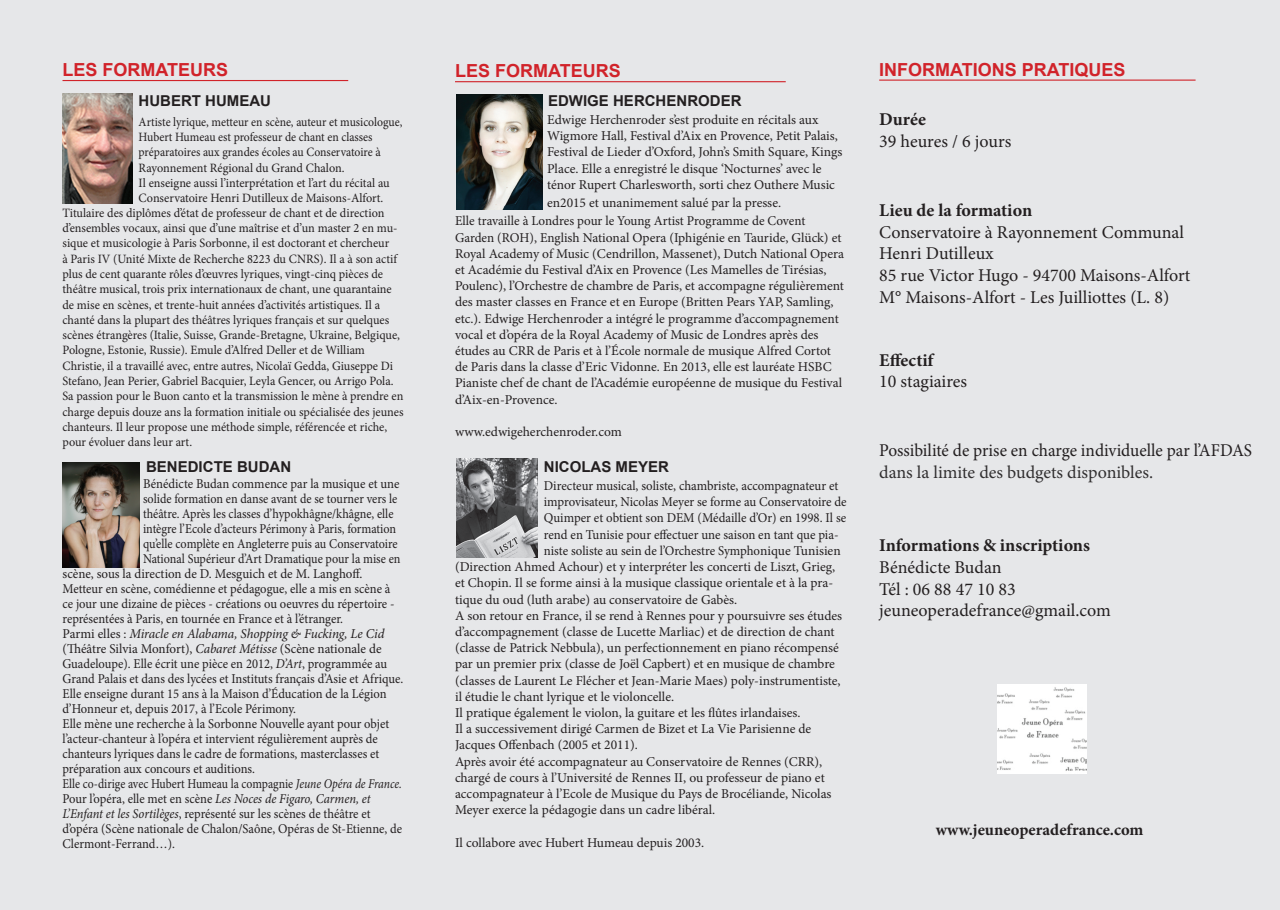
<style>
.page{position:relative;width:1280px;height:910px;background:#e6e7e9}
.page>*{position:absolute;margin:0;border:0;box-sizing:border-box;transform-origin:0 0}
.t1{font:18px/21.6px "Minion Pro";color:#231f20}
.t2{font:700 18px "Minion Pro";color:#231f20}
.t3{font:18px "Minion Pro";color:#231f20;scale:.96 1}
.t4{font:700 18px "Arial";color:#d1232a}
.t5{font:18px "Minion Pro";color:#312f30}
.t6{font:700 16.5px "Minion Pro";letter-spacing:.005em;color:#231f20}
.t7{font:700 15px "Arial";color:#231f20}
.t8{font:13.5px/16.2px "Minion Pro";color:#231f20}
.t9{font:13.5px/15px "Minion Pro";color:#231f20;scale:.96 1}
.t10{font:13.5px/15px "Minion Pro";color:#231f20;scale:.94 1}
.t11{font:13.5px "Minion Pro";color:#231f20;scale:.95 1}
.t12{font:12.75px "Minion Pro";color:#231f20;scale:.96 1}
.t13{font:12.75px "Minion Pro";color:#231f20;scale:.92 1}
.s1{font-style:italic}
</style>
<div class="page">
<hr style="left:63px;top:80px;width:285px;height:1px;background:#d1232a">
<img style="left:63px;top:463px;width:76px;height:104px">
<hr style="left:455px;top:81px;width:331px;height:1px;background:#d1232a">
<img style="left:456px;top:459px;width:81px;height:98px">
<img style="left:456px;top:94px;width:86px;height:116px">
<hr style="left:879px;top:80px;width:316px;height:1px;background:#d1232a">
<img style="left:997px;top:685px;width:89px;height:89px">
<img style="left:63px;top:94px;width:69px;height:109px">
<h1 class="t4" style="left:63px;top:58px;width:167px">LES FORMATEURS</h1>
<p class="t7" style="left:139px;top:91px;width:134px">HUBERT HUMEAU</p>
<p class="t13" style="left:139px;top:113px;width:288px">Artiste lyrique, metteur en scène, auteur et musicologue,</p>
<p class="t13" style="left:139px;top:128px;width:256px">Hubert Humeau est professeur de chant en classes</p>
<p class="t13" style="left:139px;top:144px;width:265px">préparatoires aux grandes écoles au Conservatoire à</p>
<p class="t12" style="left:139px;top:159px;width:216px">Rayonnement Régional du Grand Chalon.</p>
<p class="t12" style="left:139px;top:174px;width:263px">Il enseigne aussi l’interprétation et l’art du récital au</p>
<p class="t12" style="left:139px;top:190px;width:256px">Conservatoire Henri Dutilleux de Maisons-Alfort.</p>
<p class="t12" style="left:63px;top:204px;width:337px">Titulaire des diplômes d’état de professeur de chant et de direction</p>
<p class="t12" style="left:63px;top:219px;width:351px">d’ensembles vocaux, ainsi que d’une maîtrise et d’un master 2 en mu-</p>
<p class="t12" style="left:63px;top:235px;width:342px">sique et musicologie à Paris Sorbonne, il est doctorant et chercheur</p>
<p class="t12" style="left:63px;top:250px;width:350px">à Paris IV (Unité Mixte de Recherche 8223 du CNRS). Il a à son actif</p>
<p class="t12" style="left:63px;top:265px;width:335px">plus de cent quarante rôles d’œuvres lyriques, vingt-cinq pièces de</p>
<p class="t12" style="left:63px;top:281px;width:344px">théâtre musical, trois prix internationaux de chant, une quarantaine</p>
<p class="t12" style="left:63px;top:296px;width:332px">de mise en scènes, et trente-huit années d’activités artistiques. Il a</p>
<p class="t12" style="left:63px;top:311px;width:342px">chanté dans la plupart des théâtres lyriques français et sur quelques</p>
<p class="t12" style="left:63px;top:326px;width:353px">scènes étrangères (Italie, Suisse, Grande-Bretagne, Ukraine, Belgique,</p>
<p class="t12" style="left:63px;top:342px;width:317px">Pologne, Estonie, Russie). Emule d’Alfred Deller et de William</p>
<p class="t12" style="left:63px;top:357px;width:346px">Christie, il a travaillé avec, entre autres, Nicolaï Gedda, Giuseppe Di</p>
<p class="t12" style="left:63px;top:372px;width:346px">Stefano, Jean Perier, Gabriel Bacquier, Leyla Gencer, ou Arrigo Pola.</p>
<p class="t12" style="left:63px;top:388px;width:357px">Sa passion pour le Buon canto et la transmission le mène à prendre en</p>
<p class="t12" style="left:63px;top:403px;width:357px">charge depuis douze ans la formation initiale ou spécialisée des jeunes</p>
<p class="t12" style="left:63px;top:418px;width:340px">chanteurs. Il leur propose une méthode simple, référencée et riche,</p>
<p class="t12" style="left:63px;top:434px;width:137px">pour évoluer dans leur art.</p>
<p class="t7" style="left:146px;top:456px;width:146px">BENEDICTE BUDAN</p>
<p class="t10" style="left:143px;top:476px;width:275px">Bénédicte Budan commence par la musique et une solide formation en danse avant de se tourner vers le théâtre. Après les classes d’hypokhâgne/khâgne, elle intègre l’Ecole d’acteurs Périmony à Paris, formation qu’elle complète en Angleterre puis au Conservatoire National Supérieur d’Art Dramatique pour la mise en</p>
<p class="t9" style="left:63px;top:566px;width:356px">scène, sous la direction de D. Mesguich et de M. Langhoff.<br>Metteur en scène, comédienne et pédagogue, elle a mis en scène à ce jour une dizaine de pièces - créations ou oeuvres du répertoire - représentées à Paris, en tournée en France et à l’étranger.<br>Parmi elles : <span class="s1">Miracle en Alabama, Shopping &amp; Fucking, Le Cid </span>(Théâtre Silvia Monfort), <span class="s1">Cabaret Métisse</span> (Scène nationale de Guadeloupe). Elle écrit une pièce en 2012, <span class="s1">D’Art</span>, programmée au Grand Palais et dans des lycées et Instituts français d’Asie et Afrique.<br>Elle enseigne durant 15 ans à la Maison d’Éducation de la Légion d’Honneur et, depuis 2017, à l’Ecole Périmony.<br>Elle mène une recherche à la Sorbonne Nouvelle ayant pour objet l’acteur-chanteur à l’opéra et intervient régulièrement auprès de chanteurs lyriques dans le cadre de formations, masterclasses et préparation aux concours et auditions.<br>Elle co-dirige avec Hubert Humeau la compagnie <span class="s1">Jeune Opéra de France.<br></span>Pour l’opéra, elle met en scène <span class="s1">Les Noces de Figaro, Carmen, et L’Enfant et les Sortilèges</span>, représenté sur les scènes de théâtre et d’opéra (Scène nationale de Chalon/Saône, Opéras de St-Etienne, de Clermont-Ferrand…).</p>
<h1 class="t4" style="left:455px;top:59px;width:167px">LES FORMATEURS</h1>
<p class="t7" style="left:548px;top:90px;width:195px">EDWIGE HERCHENRODER</p>
<p class="t8" style="left:547px;top:112px;width:297px">Edwige Herchenroder s’est produite en récitals aux Wigmore Hall, Festival d’Aix en Provence, Petit Palais, Festival de Lieder d’Oxford, John’s Smith Square, Kings Place. Elle a enregistré le disque ‘Nocturnes’ avec le ténor Rupert Charlesworth, sorti chez Outhere Music</p>
<p class="t8" style="left:455px;top:193px;width:352px;line-height:18.5px;text-indent:92px">en2015 et unanimement salué par la presse.<br>Elle travaille à Londres pour le Young Artist Programme de Covent</p>
<p class="t8" style="left:455px;top:229px;width:391px">Garden (ROH), English National Opera (Iphigénie en Tauride, Glück) et Royal Academy of Music (Cendrillon, Massenet), Dutch National Opera et Académie du Festival d’Aix en Provence (Les Mamelles de Tirésias, Poulenc), l’Orchestre de chambre de Paris, et accompagne régulièrement des master classes en France et en Europe (Britten Pears YAP, Samling, etc.). Edwige Herchenroder a intégré le programme d’accompagnement vocal et d’opéra de la Royal Academy of Music de Londres après des études au CRR de Paris et à l’École normale de musique Alfred Cortot de Paris dans la classe d’Eric Vidonne. En 2013, elle est lauréate HSBC Pianiste chef de chant de l’Académie européenne de musique du Festival d’Aix-en-Provence.</p>
<p class="t8" style="left:455px;top:424px;width:168px">www.edwigeherchenroder.com</p>
<p class="t7" style="left:544px;top:457px;width:127px">NICOLAS MEYER</p>
<p class="t11" style="left:544px;top:477px;width:312px">Directeur musical, soliste, chambriste, accompagnateur et</p>
<p class="t11" style="left:544px;top:493px;width:320px">improvisateur, Nicolas Meyer se forme au Conservatoire de</p>
<p class="t11" style="left:544px;top:509px;width:320px">Quimper et obtient son DEM (Médaille d’Or) en 1998. Il se</p>
<p class="t11" style="left:544px;top:525px;width:312px">rend en Tunisie pour effectuer une saison en tant que pia-</p>
<p class="t11" style="left:544px;top:541px;width:314px">niste soliste au sein de l’Orchestre Symphonique Tunisien</p>
<p class="t8" style="left:455px;top:559px;width:382px">(Direction Ahmed Achour) et y interpréter les concerti de Liszt, Grieg,</p>
<p class="t8" style="left:455px;top:575px;width:380px">et Chopin. Il se forme ainsi à la musique classique orientale et à la pra-</p>
<p class="t8" style="left:455px;top:591px;width:284px">tique du oud (luth arabe) au conservatoire de Gabès.</p>
<p class="t8" style="left:455px;top:607px;width:389px">A son retour en France, il se rend à Rennes pour y poursuivre ses études</p>
<p class="t8" style="left:455px;top:624px;width:381px">d’accompagnement (classe de Lucette Marliac) et de direction de chant</p>
<p class="t8" style="left:455px;top:640px;width:385px">(classe de Patrick Nebbula), un perfectionnement en piano récompensé</p>
<p class="t8" style="left:455px;top:656px;width:381px">par un premier prix (classe de Joël Capbert) et en musique de chambre</p>
<p class="t8" style="left:455px;top:672px;width:387px">(classes de Laurent Le Flécher et Jean-Marie Maes) poly-instrumentiste,</p>
<p class="t8" style="left:455px;top:688px;width:221px">il étudie le chant lyrique et le violoncelle.</p>
<p class="t8" style="left:455px;top:705px;width:347px">Il pratique également le violon, la guitare et les flûtes irlandaises.</p>
<p class="t8" style="left:455px;top:721px;width:358px">Il a successivement dirigé Carmen de Bizet et La Vie Parisienne de</p>
<p class="t8" style="left:455px;top:737px;width:184px">Jacques Offenbach (2005 et 2011).</p>
<p class="t8" style="left:455px;top:753px;width:369px">Après avoir été accompagnateur au Conservatoire de Rennes (CRR),</p>
<p class="t8" style="left:455px;top:769px;width:371px">chargé de cours à l’Université de Rennes II, ou professeur de piano et</p>
<p class="t8" style="left:455px;top:786px;width:378px">accompagnateur à l’Ecole de Musique du Pays de Brocéliande, Nicolas</p>
<p class="t8" style="left:455px;top:802px;width:262px">Meyer exerce la pédagogie dans un cadre libéral.</p>
<p class="t8" style="left:455px;top:834px;width:251px">Il collabore avec Hubert Humeau depuis 2003.</p>
<h1 class="t4" style="left:879px;top:57px;width:248px">INFORMATIONS PRATIQUES</h1>
<h1 class="t2" style="left:879px;top:107px;width:48px">Durée</h1>
<h1 class="t1" style="left:879px;top:130px;width:134px">39 heures / 6 jours</h1>
<h1 class="t2" style="left:879px;top:198px;width:154px">Lieu de la formation</h1>
<h1 class="t1" style="left:879px;top:221px;width:313px">Conservatoire à Rayonnement Communal Henri Dutilleux<br>85 rue Victor Hugo - 94700 Maisons-Alfort M° Maisons-Alfort - Les Juilliottes (L. 8)</h1>
<h1 class="t2" style="left:879px;top:347px;width:56px">Effectif</h1>
<h1 class="t1" style="left:879px;top:371px;width:89px">10 stagiaires</h1>
<h1 class="t3" style="left:879px;top:439px;width:390px">Possibilité de prise en charge individuelle par l’AFDAS</h1>
<h1 class="t5" style="left:879px;top:460px;width:275px">dans la limite des budgets disponibles.</h1>
<h1 class="t2" style="left:879px;top:533px;width:212px">Informations &amp; inscriptions</h1>
<h1 class="t1" style="left:879px;top:557px;width:233px">Bénédicte Budan<br>Tél : 06 88 47 10 83 jeuneoperadefrance@gmail.com</h1>
<p class="t6" style="left:936px;top:818px;width:209px">www.jeuneoperadefrance.com</p>
</div>
